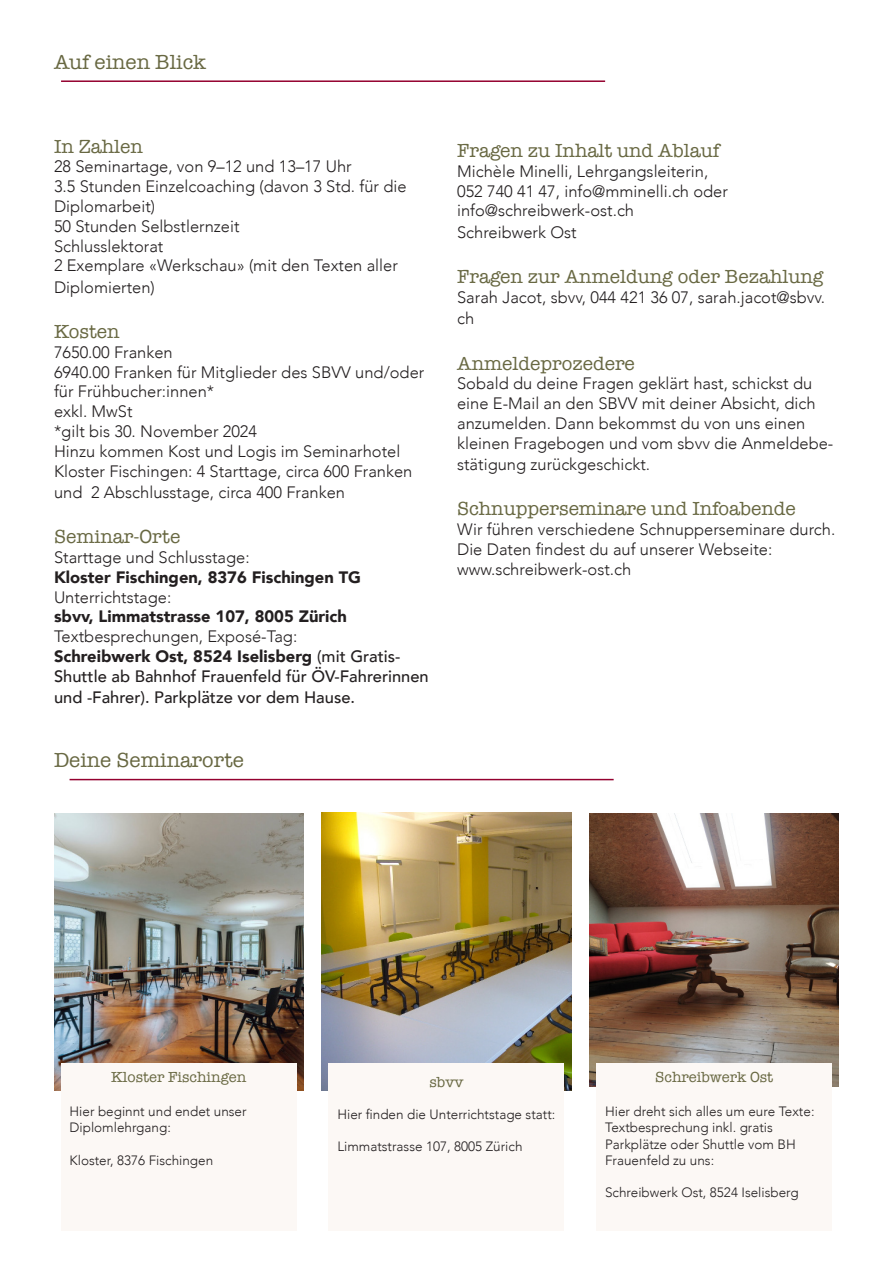
<style>
.page{position:relative;width:893px;height:1263px;background:#fff}
.page>*{position:absolute;margin:0;border:0;box-sizing:border-box;transform-origin:0 0}
.t1{font:21px "American Typewriter";color:#686842}
.t2{font:19.5px "American Typewriter";color:#686842}
.t3{font:300 16.5px/19.8px "Avenir";color:#231f20}
.t4{font:500 16.5px/19.8px "Avenir";color:#231f20}
.t5{font:900 16.5px "Avenir";color:#231f20}
.t6{font:15px "American Typewriter";color:#686842}
.t7{font:300 13.5px/16.2px "Avenir";color:#231f20}
.s1{font-weight:900}
</style>
<div class="page">
<img style="left:54px;top:813px;width:249px;height:278px">
<img style="left:590px;top:813px;width:249px;height:274px">
<img style="left:322px;top:812px;width:249px;height:279px">
<div style="left:61px;top:1063px;width:235px;height:168px;background:#fcf8f5"></div>
<div style="left:597px;top:1063px;width:235px;height:168px;background:#fcf8f5"></div>
<hr style="left:61px;top:80px;width:544px;height:2px;background:#94002f">
<hr style="left:70px;top:779px;width:544px;height:1px;background:#94002f">
<div style="left:329px;top:1063px;width:235px;height:168px;background:#fcf8f5"></div>
<p class="t1" style="left:54px;top:45px;width:154px">Auf einen Blick</p>
<p class="t2" style="left:54px;top:131px;width:90px">In Zahlen</p>
<p class="t3" style="left:54px;top:157px;width:299px">28 Seminartage, von 9–12 und 13–17 Uhr</p>
<p class="t3" style="left:54px;top:177px;width:354px">3.5 Stunden Einzelcoaching (davon 3 Std. für die<br>Diplomarbeit)</p>
<p class="t3" style="left:54px;top:216px;width:187px">50 Stunden Selbstlernzeit</p>
<p class="t3" style="left:54px;top:236px;width:111px">Schlusslektorat</p>
<p class="t3" style="left:54px;top:255px;width:345px;line-height:21.6px">2 Exemplare «Werkschau» (mit den Texten aller<br>Diplomierten)</p>
<p class="t2" style="left:54px;top:317px;width:67px">Kosten</p>
<p class="t3" style="left:54px;top:342px;width:120px">7650.00 Franken</p>
<p class="t3" style="left:54px;top:362px;width:372px">6940.00 Franken für Mitglieder des SBVV und/oder für Frühbucher:innen*</p>
<p class="t3" style="left:54px;top:402px;width:80px">exkl. MwSt</p>
<p class="t3" style="left:54px;top:421px;width:205px">*gilt bis 30. November 2024</p>
<p class="t3" style="left:54px;top:441px;width:360px">Hinzu kommen Kost und Logis im Seminarhotel<br>Kloster Fischingen: 4 Starttage, circa 600 Franken</p>
<p class="t3" style="left:54px;top:483px;width:293px">und 2 Abschlusstage, circa 400 Franken</p>
<p class="t2" style="left:54px;top:522px;width:128px">Seminar-Orte</p>
<p class="t3" style="left:54px;top:547px;width:197px">Starttage und Schlusstage:</p>
<p class="t5" style="left:54px;top:563px;width:309px">Kloster Fischingen, 8376 Fischingen TG</p>
<p class="t3" style="left:54px;top:587px;width:119px">Unterrichtstage:</p>
<p class="t5" style="left:54px;top:602px;width:294px">sbvv, Limmatstrasse 107, 8005 Zürich</p>
<p class="t3" style="left:54px;top:627px;width:245px">Textbesprechungen, Exposé-Tag:</p>
<p class="t4" style="left:54px;top:645px;width:376px"><span class="s1">Schreibwerk Ost, 8524 Iselisberg</span> (mit Gratis-<br>Shuttle ab Bahnhof Frauenfeld für ÖV-Fahrerinnen</p>
<p class="t4" style="left:54px;top:687px;width:303px">und -Fahrer). Parkplätze vor dem Hause.</p>
<p class="t1" style="left:54px;top:744px;width:191px">Deine Seminarorte</p>
<p class="t2" style="left:457px;top:136px;width:264px">Fragen zu Inhalt und Ablauf</p>
<p class="t3" style="left:457px;top:161px;width:253px">Michèle Minelli, Lehrgangsleiterin,</p>
<p class="t3" style="left:457px;top:181px;width:272px">052 740 41 47, info@mminelli.ch oder</p>
<p class="t3" style="left:457px;top:201px;width:179px">info@schreibwerk-ost.ch</p>
<p class="t3" style="left:457px;top:222px;width:121px">Schreibwerk Ost</p>
<p class="t2" style="left:457px;top:262px;width:368px">Fragen zur Anmeldung oder Bezahlung</p>
<p class="t3" style="left:457px;top:286px;width:370px;line-height:21.6px">Sarah Jacot, sbvv, 044 421 36 07, sarah.jacot@sbvv. ch</p>
<p class="t2" style="left:457px;top:348px;width:179px">Anmeldeprozedere</p>
<p class="t3" style="left:457px;top:374px;width:378px">Sobald du deine Fragen geklärt hast, schickst du eine E-Mail an den SBVV mit deiner Absicht, dich anzumelden. Dann bekommst du von uns einen kleinen Fragebogen und vom sbvv die Anmeldebe-</p>
<p class="t3" style="left:457px;top:455px;width:195px">stätigung zurückgeschickt.</p>
<p class="t2" style="left:457px;top:494px;width:340px">Schnupperseminare und Infoabende</p>
<p class="t3" style="left:457px;top:519px;width:380px">Wir führen verschiedene Schnupperseminare durch.<br>Die Daten findest du auf unserer Webseite:</p>
<p class="t3" style="left:457px;top:559px;width:176px">www.schreibwerk-ost.ch</p>
<p class="t6" style="left:111px;top:1065px;width:137px">Kloster Fischingen</p>
<p class="t7" style="left:70px;top:1103px;width:179px">Hier beginnt und endet unser</p>
<p class="t7" style="left:70px;top:1120px;width:103px">Diplomlehrgang:</p>
<p class="t7" style="left:70px;top:1152px;width:145px">Kloster, 8376 Fischingen</p>
<p class="t6" style="left:430px;top:1070px;width:35px">sbvv</p>
<p class="t7" style="left:337px;top:1106px;width:220px">Hier finden die Unterrichtstage statt:</p>
<p class="t7" style="left:337px;top:1139px;width:187px">Limmatstrasse 107, 8005 Zürich</p>
<p class="t6" style="left:655px;top:1065px;width:120px">Schreibwerk Ost</p>
<p class="t7" style="left:605px;top:1103px;width:211px">Hier dreht sich alles um eure Texte:<br>Textbesprechung inkl. gratis</p>
<p class="t7" style="left:605px;top:1136px;width:192px">Parkplätze oder Shuttle vom BH</p>
<p class="t7" style="left:605px;top:1152px;width:111px">Frauenfeld zu uns:</p>
<p class="t7" style="left:605px;top:1184px;width:195px">Schreibwerk Ost, 8524 Iselisberg</p>
</div>
